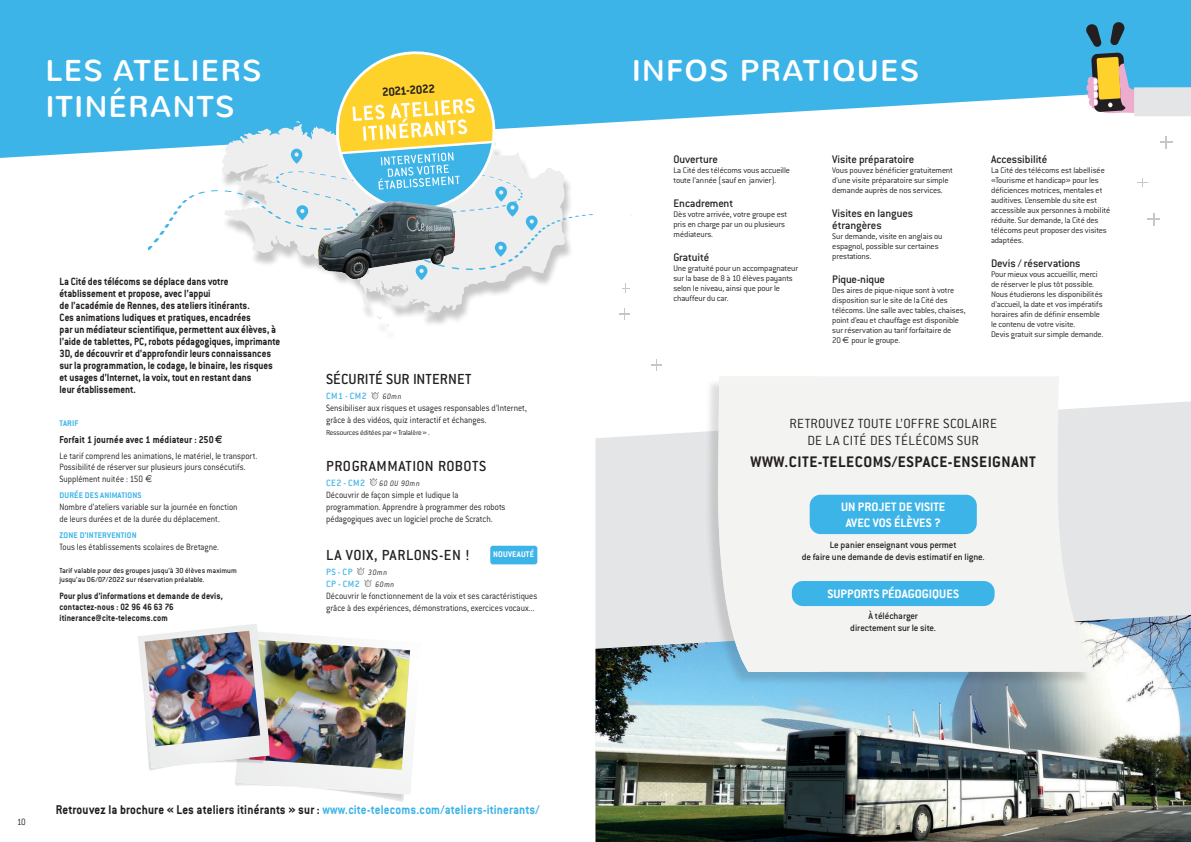
<style>
.page{position:relative;width:1191px;height:842px;background:#fff}
.page>*{position:absolute;margin:0;border:0;box-sizing:border-box;transform-origin:0 0}
.t1{font:30px/36px "Nunito";letter-spacing:.04em;color:#fff}
.t2{font:700 16.8px "Conduit ITC";letter-spacing:.03em;color:#231f20}
.t3{font:500 16px "Conduit ITC";letter-spacing:.015em;color:#231f20}
.t4{font:300 14.5px/16.8px "Conduit ITC";letter-spacing:.03em;color:#231f20;text-align:center}
.t5{font:700 14px "Conduit ITC";letter-spacing:.015em;color:#231f20;scale:.9 1}
.t6{font:700 13.4px/15.7px "Conduit ITC";color:#fff;text-align:center}
.t7{font:700 13px "Conduit ITC";color:#231f20}
.t8{font:500 12px/12px "Conduit ITC";letter-spacing:-.01em;color:#231f20}
.t9{font:700 11.5px/12px "Conduit ITC";color:#231f20;scale:.9 1}
.t10{font:700 11px "Conduit ITC";letter-spacing:.015em;color:#231f20;scale:.9 1}
.t11{font:500 10.1px/12.1px "Conduit ITC";letter-spacing:-.015em;color:#231f20;text-align:center}
.t12{font:300 10px/12px "Conduit ITC";color:#231f20;scale:.9 1}
.t13{font:700 10px/11px "Conduit ITC";letter-spacing:.015em;color:#231f20;scale:.9 1}
.t14{font:500 10px "Conduit ITC";letter-spacing:.04em;color:#3db4e8}
.t15{font:300 9px/10px "Conduit ITC";letter-spacing:-.015em;color:#231f20}
.t16{font:700 9px "Conduit ITC";letter-spacing:.015em;color:#3db4e8}
.t17{font:700 9px "Conduit ITC";letter-spacing:.015em;color:#fff}
.t18{font:italic 300 8.5px "Conduit ITC";letter-spacing:.08em;color:#231f20;scale:.9 1}
.t19{font:500 8px/9px "Conduit ITC";color:#231f20}
.t20{font:300 8px "Conduit ITC";letter-spacing:-.03em;color:#231f20}
.s1{font-family:"Euro Sans"}
.s2{font-family:"Euro Sans";font-weight:400}
.s3{color:#3db4e8}
</style>
<div class="page">
<svg style="left:595px;top:401px;width:596px;height:214px;fill:#e4e5e6"></svg>
<svg style="left:0;top:0;width:1191px;height:158px;fill:#3db4e8"></svg>
<img style="left:595px;top:615px;width:596px;height:227px">
<svg style="left:371px;top:392px;width:8px;height:7px"></svg>
<div style="left:220px;top:115px;width:353px;height:226px;background:#fff"></div>
<svg style="left:221px;top:111px;width:344px;height:60px"></svg>
<svg style="left:148px;top:171px;width:482px;height:156px"></svg>
<svg style="left:291px;top:149px;width:11px;height:15px"></svg>
<svg style="left:416px;top:278px;width:11px;height:2px"></svg>
<svg style="left:296px;top:205px;width:12px;height:15px"></svg>
<svg style="left:526px;top:216px;width:11px;height:15px"></svg>
<svg style="left:495px;top:242px;width:11px;height:15px"></svg>
<svg style="left:1147px;top:213px;width:13px;height:12px"></svg>
<svg style="left:1137px;top:178px;width:10px;height:9px"></svg>
<svg style="left:1160px;top:136px;width:12px;height:13px"></svg>
<img style="left:138px;top:624px;width:274px;height:178px">
<img style="left:145px;top:631px;width:115px;height:115px">
<div style="left:704px;top:378px;width:387px;height:308px;background:#231f20;opacity:.15"></div>
<svg style="left:821px;top:376px;width:273px;height:296px;fill:#f3f3f2"></svg>
<div style="left:718px;top:376px;width:103px;height:296px;background:#f3f3f2"></div>
<div style="left:809px;top:495px;width:167px;height:39px;background:#3db4e8;border-radius:11px"></div>
<div style="left:792px;top:581px;width:202px;height:25px;background:#3db4e8;border-radius:11px"></div>
<div style="left:595px;top:193px;width:36px;height:95px;background:#fff"></div>
<svg style="left:619px;top:309px;width:10px;height:11px"></svg>
<svg style="left:622px;top:283px;width:7px;height:10px"></svg>
<svg style="left:651px;top:359px;width:10px;height:12px"></svg>
<svg style="left:322px;top:50px;width:196px;height:167px"></svg>
<img style="left:318px;top:202px;width:136px;height:76px">
<svg style="left:1085px;top:22px;width:55px;height:92px"></svg>
<div style="left:1134px;top:87px;width:57px;height:29px;background:#e4e5e6"></div>
<svg style="left:369px;top:478px;width:8px;height:8px"></svg>
<svg style="left:357px;top:568px;width:15px;height:19px"></svg>
<div style="left:490px;top:546px;width:47px;height:18px;background:#3db4e8;border-radius:3px"></div>
<h1 class="t1" style="left:45px;top:53px;width:218px">LES ATELIERS<br>ITINÉRANTS</h1>
<h3 class="t7" style="left:381px;top:84px;width:55px;rotate:-4deg">2021-2022</h3>
<p class="t9" style="left:60px;top:275px;width:247px">La Cité des télécoms se déplace dans votre établissement et propose, avec l’appui<br>de l’académie de Rennes, des ateliers itinérants.<br>Ces animations ludiques et pratiques, encadrées<br>par un médiateur scientifique, permettent aux élèves, à l’aide de tablettes, PC, robots pédagogiques, imprimante 3D, de découvrir et d’approfondir leurs connaissances sur la programmation, le codage, le binaire, les risques et usages d’Internet, la voix, tout en restant dans<br>leur établissement.</p>
<p class="t16" style="left:60px;top:418px;width:20px">TARIF</p>
<p class="t10" style="left:60px;top:433px;width:183px">Forfait 1 journée avec 1 médiateur : 250 <span class="s1">€</span></p>
<p class="t12" style="left:60px;top:450px;width:221px;line-height:11px">Le tarif comprend les animations, le matériel, le transport.<br>Possibilité de réserver sur plusieurs jours consécutifs.</p>
<p class="t12" style="left:60px;top:473px;width:104px">Supplément nuitée : 150 <span class="s2">€</span></p>
<p class="t16" style="left:60px;top:490px;width:83px">DURÉE DES ANIMATIONS</p>
<p class="t12" style="left:60px;top:501px;width:199px">Nombre d’ateliers variable sur la journée en fonction de leurs durées et de la durée du déplacement.</p>
<p class="t16" style="left:60px;top:530px;width:79px">ZONE D’INTERVENTION</p>
<p class="t12" style="left:60px;top:541px;width:179px">Tous les établissements scolaires de Bretagne.</p>
<p class="t19" style="left:60px;top:566px;width:179px">Tarif valable pour des groupes jusqu’à 30 élèves maximum jusqu’au 06/07/2022 sur réservation préalable.</p>
<p class="t13" style="left:60px;top:590px;width:183px">Pour plus d’informations et demande de devis, contactez-nous : 02 96 46 63 76 itinerance@cite-telecoms.com</p>
<h3 class="t3" style="left:326px;top:370px;width:147px">SÉCURITÉ SUR INTERNET</h3>
<p class="t14" style="left:326px;top:391px;width:42px">CM1 - CM2</p>
<p class="t18" style="left:383px;top:392px;width:22px">60mn</p>
<p class="t12" style="left:326px;top:402px;width:225px">Sensibiliser aux risques et usages responsables d’Internet, grâce à des vidéos, quiz interactif et échanges.</p>
<p class="t20" style="left:326px;top:428px;width:105px">Ressources éditées par «Tralalère» .</p>
<h3 class="t3" style="left:326px;top:457px;width:162px">PROGRAMMATION ROBOTS</h3>
<p class="t14" style="left:326px;top:477px;width:41px">CE2 - CM2</p>
<p class="t18" style="left:379px;top:478px;width:46px">60 OU 90mn</p>
<p class="t12" style="left:326px;top:489px;width:201px">Découvrir de façon simple et ludique la programmation. Apprendre à programmer des robots pédagogiques avec un logiciel proche de Scratch.</p>
<h3 class="t3" style="left:326px;top:546px;width:145px">LA VOIX, PARLONS-EN !</h3>
<p class="t14" style="left:326px;top:566px;width:28px">PS-CP</p>
<p class="t18" style="left:368px;top:568px;width:22px">30mn</p>
<p class="t14" style="left:326px;top:578px;width:35px">CP - CM2</p>
<p class="t18" style="left:375px;top:580px;width:22px">60mn</p>
<p class="t12" style="left:326px;top:590px;width:236px">Découvrir le fonctionnement de la voix et ses caractéristiques grâce à des expériences, démonstrations, exercices vocaux...</p>
<p class="t17" style="left:493px;top:549px;width:42px">NOUVEAUTÉ</p>
<p class="t12" style="left:17px;top:815px;width:11px">10</p>
<h3 class="t5" style="left:56px;top:801px;width:539px">Retrouvez la brochure « Les ateliers itinérants » sur : <span class="s3">www.cite-telecoms.com/ateliers-itinerants/</span></h3>
<h1 class="t1" style="left:631px;top:53px;width:289px">INFOS PRATIQUES</h1>
<h3 class="t8" style="left:673px;top:154px;width:46px">Ouverture</h3>
<p class="t15" style="left:673px;top:166px;width:118px">La Cité des télécoms vous accueille toute l’année (sauf en janvier).</p>
<h3 class="t8" style="left:673px;top:198px;width:61px">Encadrement</h3>
<p class="t15" style="left:673px;top:210px;width:115px">Dès votre arrivée, votre groupe est pris en charge par un ou plusieurs médiateurs.</p>
<h3 class="t8" style="left:673px;top:252px;width:37px">Gratuité</h3>
<p class="t15" style="left:673px;top:264px;width:126px">Une gratuité pour un accompagnateur sur la base de 8 à 10 élèves payants selon le niveau, ainsi que pour le chauffeur du car.</p>
<h3 class="t8" style="left:832px;top:154px;width:84px">Visite préparatoire</h3>
<p class="t15" style="left:832px;top:166px;width:122px">Vous pouvez bénéficier gratuitement d’une visite préparatoire sur simple demande auprès de nos services.</p>
<h3 class="t8" style="left:832px;top:208px;width:82px">Visites en langues étrangères</h3>
<p class="t15" style="left:832px;top:232px;width:112px">Sur demande, visite en anglais ou espagnol, possible sur certaines prestations.</p>
<h3 class="t8" style="left:832px;top:274px;width:54px">Pique-nique</h3>
<p class="t15" style="left:832px;top:286px;width:135px">Des aires de pique-nique sont à votre disposition sur le site de la Cité des télécoms. Une salle avec tables, chaises, point d’eau et chauffage est disponible sur réservation au tarif forfaitaire de<br>20 <span class="s2">€</span> pour le groupe.</p>
<h3 class="t8" style="left:991px;top:154px;width:58px">Accessibilité</h3>
<p class="t15" style="left:991px;top:166px;width:121px">La Cité des télécoms est labellisée «Tourisme et handicap» pour les déficiences motrices, mentales et auditives. L’ensemble du site est accessible aux personnes à mobilité réduite. Sur demande, la Cité des télécoms peut proposer des visites adaptées.</p>
<h3 class="t8" style="left:991px;top:258px;width:91px">Devis / réservations</h3>
<p class="t15" style="left:991px;top:270px;width:114px">Pour mieux vous accueillir, merci de réserver le plus tôt possible.<br>Nous étudierons les disponibilités d’accueil, la date et vos impératifs horaires afin de définir ensemble le contenu de votre visite.<br>Devis gratuit sur simple demande.</p>
<h3 class="t4" style="left:789px;top:415px;width:209px">RETROUVEZ TOUTE L’OFFRE SCOLAIRE<br>DE LA CITÉ DES TÉLÉCOMS SUR</h3>
<h2 class="t2" style="left:750px;top:452px;width:287px">WWW.CITE-TELECOMS/ESPACE-ENSEIGNANT</h2>
<h3 class="t6" style="left:841px;top:499px;width:106px">UN PROJET DE VISITE<br>AVEC VOS ÉLÈVES ?</h3>
<p class="t11" style="left:802px;top:539px;width:184px">Le panier enseignant vous permet<br>de faire une demande de devis estimatif en ligne.</p>
<h3 class="t6" style="left:827px;top:586px;width:133px">SUPPORTS PÉDAGOGIQUES</h3>
<p class="t11" style="left:850px;top:610px;width:87px">À télécharger directement sur le site.</p>
</div>
